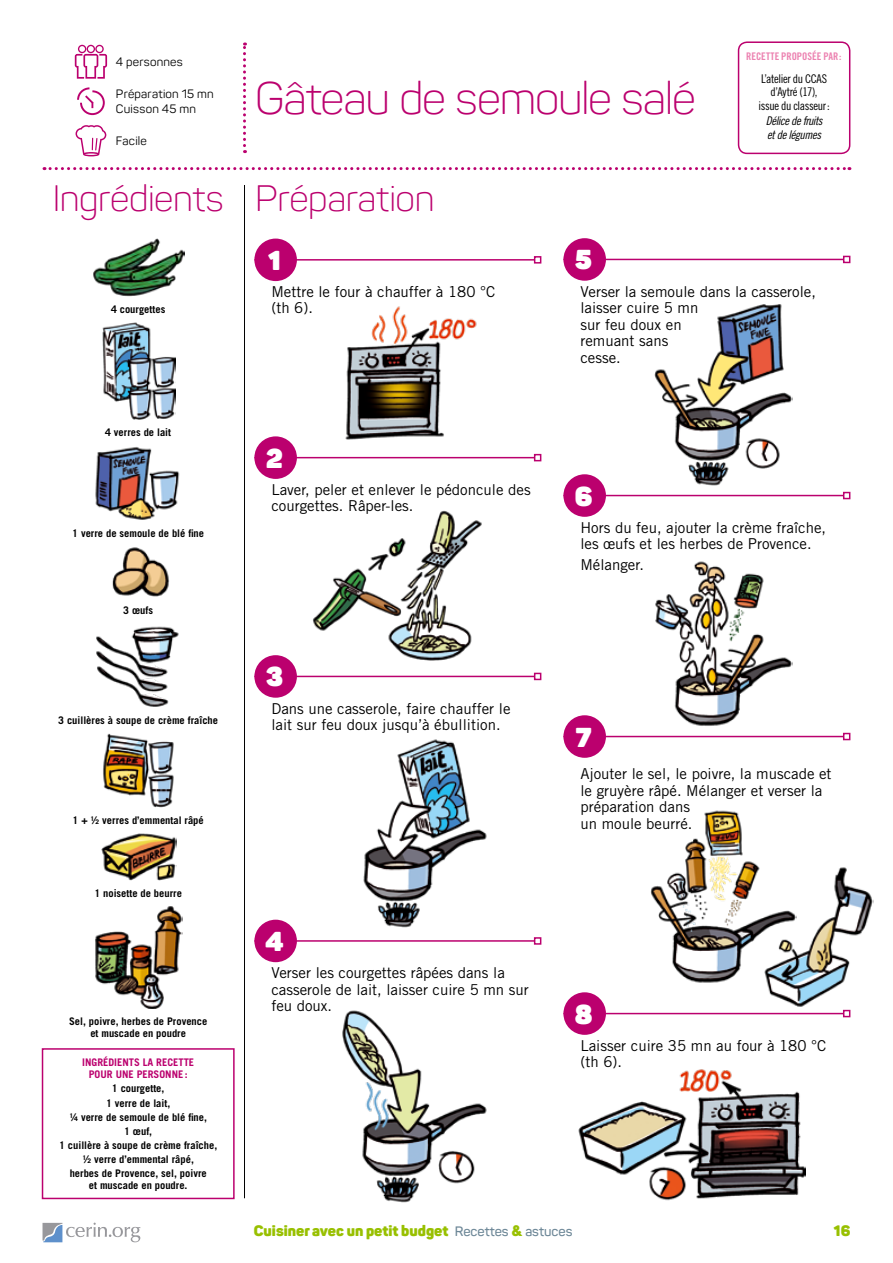
<style>
.page{position:relative;width:893px;height:1263px;background:#fff}
.page>*{position:absolute;margin:0;border:0;box-sizing:border-box;transform-origin:0 0}
.t1{font:300 45px "Panton";letter-spacing:-.025em;color:#bb006e}
.t2{font:300 36.3px "Panton";letter-spacing:-.005em;color:#bb006e}
.t3{font:800 27px "Panton";color:#fff}
.t4{font:15px/16.5px "Trade Gothic LT";color:#000}
.t5{font:900 15px "Panton";color:#98c000}
.t6{font:12px/13.5px "Trade Gothic LT Cond Eighteen";letter-spacing:-.025em;color:#000;text-align:center}
.t7{font:12px/15px "Panton";letter-spacing:.015em;color:#000}
.t8{font:12px/13.5px "Trade Gothic LT Cond Eighteen Obl";letter-spacing:-.035em;color:#000}
.t9{font:700 10.5px/14.1px "Trade Gothic LT";color:#000;text-align:center}
.t10{font:700 10.5px/12px "Trade Gothic LT";color:#bb006e;text-align:center}
.t11{font:10.5px "Trade Gothic LT Bold Cond Twenty";letter-spacing:.005em;color:#ec82b1}
.s1{font-weight:600;font-size:13.5px;color:#6e8898}
</style>
<div class="page">
<svg style="left:43px;top:1222px;width:97px;height:20px"></svg>
<svg style="left:76px;top:125px;width:30px;height:31px"></svg>
<svg style="left:75px;top:45px;width:32px;height:34px"></svg>
<svg style="left:77px;top:87px;width:28px;height:28px"></svg>
<hr style="left:244px;top:185px;width:1px;height:1013px;background:#000">
<svg style="left:243px;top:43px;width:3px;height:110px"></svg>
<svg style="left:44px;top:167px;width:806px;height:3px"></svg>
<div style="left:738px;top:41px;width:112px;height:113px;border:2px solid #bb006e;border-radius:9px"></div>
<img style="left:345px;top:306px;width:132px;height:134px">
<img style="left:313px;top:510px;width:169px;height:151px">
<img style="left:363px;top:739px;width:124px;height:189px">
<img style="left:342px;top:1010px;width:145px;height:193px">
<img style="left:654px;top:304px;width:138px;height:182px">
<img style="left:655px;top:561px;width:137px;height:165px">
<img style="left:651px;top:810px;width:112px;height:173px">
<img style="left:763px;top:867px;width:111px;height:140px">
<img style="left:578px;top:1069px;width:227px;height:132px">
<img style="left:93px;top:239px;width:91px;height:57px">
<img style="left:102px;top:322px;width:74px;height:98px">
<img style="left:95px;top:447px;width:85px;height:73px">
<img style="left:112px;top:547px;width:57px;height:50px">
<img style="left:96px;top:626px;width:83px;height:81px">
<img style="left:103px;top:733px;width:71px;height:75px">
<img style="left:101px;top:833px;width:75px;height:47px">
<img style="left:95px;top:906px;width:88px;height:103px">
<div style="left:42px;top:1048px;width:193px;height:151px;border:2px solid #bb006e"></div>
<hr style="left:254px;top:259px;width:281px;height:2px;background:#bb006e">
<div style="left:534px;top:256px;width:7px;height:8px;border:2px solid #bb006e"></div>
<div style="left:254px;top:239px;width:43px;height:42px;background:#bb006e;border-radius:50%"></div>
<hr style="left:254px;top:457px;width:281px;height:1px;background:#bb006e">
<div style="left:534px;top:454px;width:7px;height:7px;border:2px solid #bb006e"></div>
<div style="left:254px;top:436px;width:43px;height:43px;background:#bb006e;border-radius:50%"></div>
<hr style="left:254px;top:676px;width:281px;height:1px;background:#bb006e">
<div style="left:534px;top:673px;width:7px;height:7px;border:2px solid #bb006e"></div>
<div style="left:254px;top:655px;width:43px;height:43px;background:#bb006e;border-radius:50%"></div>
<hr style="left:254px;top:940px;width:281px;height:2px;background:#bb006e">
<div style="left:534px;top:937px;width:7px;height:8px;border:2px solid #bb006e"></div>
<div style="left:254px;top:920px;width:43px;height:42px;background:#bb006e;border-radius:50%"></div>
<hr style="left:563px;top:259px;width:281px;height:1px;background:#bb006e">
<div style="left:843px;top:256px;width:7px;height:7px;border:2px solid #bb006e"></div>
<div style="left:563px;top:238px;width:43px;height:43px;background:#bb006e;border-radius:50%"></div>
<hr style="left:563px;top:495px;width:281px;height:1px;background:#bb006e">
<div style="left:843px;top:492px;width:7px;height:7px;border:2px solid #bb006e"></div>
<div style="left:563px;top:474px;width:43px;height:43px;background:#bb006e;border-radius:50%"></div>
<hr style="left:563px;top:736px;width:281px;height:1px;background:#bb006e">
<div style="left:843px;top:733px;width:7px;height:7px;border:2px solid #bb006e"></div>
<div style="left:563px;top:715px;width:43px;height:43px;background:#bb006e;border-radius:50%"></div>
<hr style="left:563px;top:1013px;width:281px;height:1px;background:#bb006e">
<div style="left:843px;top:1010px;width:7px;height:7px;border:2px solid #bb006e"></div>
<div style="left:563px;top:992px;width:43px;height:43px;background:#bb006e;border-radius:50%"></div>
<p class="t7" style="left:116px;top:54px;width:68px">4 personnes</p>
<p class="t7" style="left:116px;top:86px;width:99px">Préparation 15 mn<br>Cuisson 45 mn</p>
<p class="t7" style="left:116px;top:133px;width:32px">Facile</p>
<h1 class="t1" style="left:255px;top:71px;width:442px">Gâteau de semoule salé</h1>
<h2 class="t2" style="left:53px;top:176px;width:383px">Ingrédients Préparation</h2>
<h3 class="t3" style="left:268px;top:243px;width:14px">1</h3>
<h3 class="t3" style="left:575px;top:242px;width:18px">5</h3>
<p class="t11" style="left:746px;top:50px;width:97px">RECETTE PROPOSÉE PAR:</p>
<p class="t6" style="left:759px;top:71px;width:73px">L’atelier du CCAS d’Aytré (17),<br>issue du classeur:</p>
<p class="t8" style="left:766px;top:114px;width:58px">Délice de fruits et de légumes</p>
<p class="t9" style="left:111px;top:302px;width:56px">4 courgettes</p>
<p class="t9" style="left:105px;top:425px;width:67px">4 verres de lait</p>
<p class="t9" style="left:72px;top:526px;width:133px">1 verre de semoule de blé fine</p>
<p class="t9" style="left:123px;top:603px;width:31px">3 œufs</p>
<p class="t9" style="left:58px;top:713px;width:161px">3 cuillères à soupe de crème fraîche</p>
<p class="t9" style="left:73px;top:813px;width:133px">1 + ½ verres d’emmental râpé</p>
<p class="t9" style="left:94px;top:886px;width:89px">1 noisette de beurre</p>
<p class="t9" style="left:69px;top:1015px;width:140px;line-height:12px">Sel, poivre, herbes de Provence et muscade en poudre</p>
<p class="t10" style="left:82px;top:1056px;width:114px">INGRÉDIENTS LA RECETTE<br>POUR UNE PERSONNE :</p>
<p class="t9" style="left:59px;top:1081px;width:160px">1 courgette,<br>1 verre de lait,<br>¼ verre de semoule de blé fine,<br>1 œuf,<br>1 cuillère à soupe de crème fraîche, ½ verre d’emmental râpé,<br>herbes de Provence, sel, poivre</p>
<p class="t9" style="left:89px;top:1178px;width:100px">et muscade en poudre.</p>
<p class="t4" style="left:271px;top:283px;width:225px">Mettre le four à chauffer à 180 °C (th 6).</p>
<h3 class="t3" style="left:266px;top:440px;width:18px">2</h3>
<p class="t4" style="left:271px;top:481px;width:261px">Laver, peler et enlever le pédoncule des courgettes. Râper-les.</p>
<h3 class="t3" style="left:266px;top:659px;width:19px">3</h3>
<p class="t4" style="left:271px;top:700px;width:241px">Dans une casserole, faire chauffer le lait sur feu doux jusqu’à ébullition.</p>
<h3 class="t3" style="left:266px;top:924px;width:20px">4</h3>
<p class="t4" style="left:271px;top:964px;width:259px">Verser les courgettes râpées dans la casserole de lait, laisser cuire 5 mn sur feu doux.</p>
<p class="t4" style="left:580px;top:283px;width:237px">Verser la semoule dans la casserole, laisser cuire 5 mn<br>sur feu doux en<br>remuant sans<br>cesse.</p>
<h3 class="t3" style="left:575px;top:478px;width:19px">6</h3>
<p class="t4" style="left:580px;top:519px;width:247px">Hors du feu, ajouter la crème fraîche, les œufs et les herbes de Provence.</p>
<p class="t4" style="left:580px;top:556px;width:65px">Mélanger.</p>
<h3 class="t3" style="left:576px;top:719px;width:17px">7</h3>
<p class="t4" style="left:580px;top:765px;width:253px">Ajouter le sel, le poivre, la muscade et le gruyère râpé. Mélanger et verser la préparation dans<br>un moule beurré.</p>
<h3 class="t3" style="left:575px;top:996px;width:19px">8</h3>
<p class="t4" style="left:580px;top:1037px;width:247px">Laisser cuire 35 mn au four à 180 °C (th 6).</p>
<p class="t5" style="left:254px;top:1221px;width:320px">Cuisiner avec un petit budget <span class="s1">Recettes</span> &amp; <span class="s1">astuces</span></p>
<p class="t5" style="left:834px;top:1221px;width:18px">16</p>
</div>
